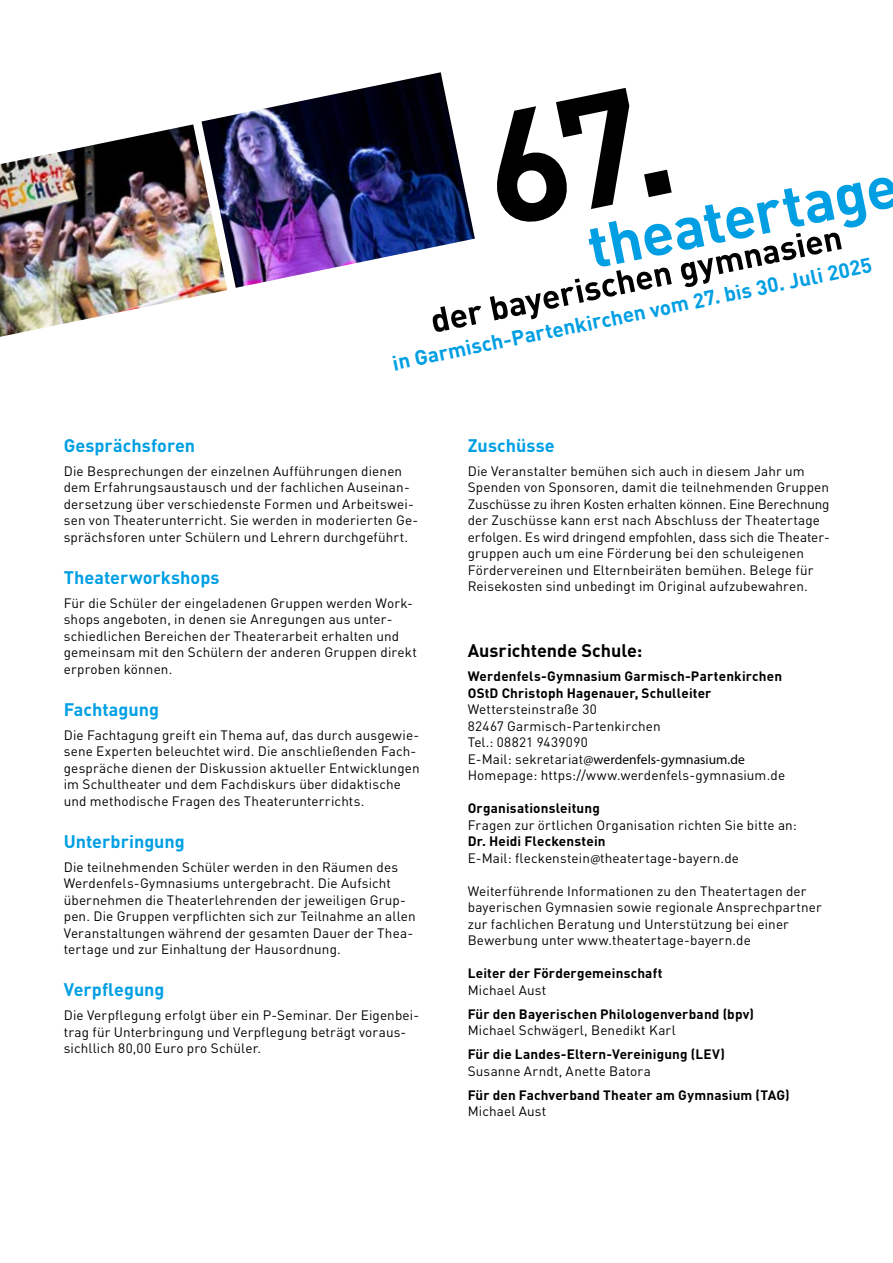
<style>
.page{position:relative;width:893px;height:1263px;background:#fff}
.page>*{position:absolute;margin:0;border:0;box-sizing:border-box;transform-origin:0 0}
.t1{font:700 20.7px "DINOT";color:#009fe3}
.t2{font:700 18px "DINOT";color:#009fe3}
.t3{font:700 18px "DINOT";color:#000}
.t4{font:13.5px/16.5px "DINOT";letter-spacing:.01em;color:#000}
.t5{font:700 13.5px/16.5px "DINOT";letter-spacing:.01em;color:#000}
.t6{font:13.5px "Myriad Pro";color:#000}
.s1{font-family:"DINOT"}
.s2{font-weight:700}
.s3{font-family:"Myriad Pro"}
</style>
<div class="page">
<img style="left:201px;top:72px;width:243px;height:216px">
<img style="left:0;top:124px;width:227px;height:213px">
<svg style="left:432px;top:88px;width:461px;height:244px"></svg>
<h1 class="t1" style="left:390px;top:351px;width:490px;rotate:-12deg">in Garmisch-Partenkirchen vom 27. bis 30. Juli 2025</h1>
<h2 class="t2" style="left:64px;top:433px;width:133px">Gesprächsforen</h2>
<p class="t4" style="left:64px;top:462px;width:356px">Die Besprechungen der einzelnen Aufführungen dienen dem Erfahrungsaustausch und der fachlichen Auseinan&shy;dersetzung über verschiedenste Formen und Arbeitswei&shy;sen von Theaterunterricht. Sie werden in moderierten Ge&shy;sprächsforen unter Schülern und Lehrern durchgeführt.</p>
<h2 class="t2" style="left:64px;top:565px;width:157px">Theaterworkshops</h2>
<p class="t4" style="left:64px;top:594px;width:355px">Für die Schüler der eingeladenen Gruppen werden Work&shy;shops angeboten, in denen sie Anregungen aus unter&shy;schiedlichen Bereichen der Theaterarbeit erhalten und gemeinsam mit den Schülern der anderen Gruppen direkt erproben können.</p>
<h2 class="t2" style="left:64px;top:697px;width:97px">Fachtagung</h2>
<p class="t4" style="left:64px;top:726px;width:357px">Die Fachtagung greift ein Thema auf, das durch ausgewie&shy;sene Experten beleuchtet wird. Die anschließenden Fach&shy;gespräche dienen der Diskussion aktueller Entwicklungen im Schultheater und dem Fachdiskurs über didaktische und methodische Fragen des Theaterunterrichts.</p>
<h2 class="t2" style="left:64px;top:829px;width:123px">Unterbringung</h2>
<p class="t4" style="left:64px;top:858px;width:353px">Die teilnehmenden Schüler werden in den Räumen des Werdenfels-Gymnasiums untergebracht. Die Aufsicht übernehmen die Theaterlehrenden der jeweiligen Grup&shy;pen. Die Gruppen verpflichten sich zur Teilnahme an allen Veranstaltungen während der gesamten Dauer der Thea&shy;tertage und zur Einhaltung der Hausordnung.</p>
<h2 class="t2" style="left:64px;top:978px;width:102px">Verpflegung</h2>
<p class="t4" style="left:64px;top:1007px;width:357px">Die Verpflegung erfolgt über ein P-Seminar. Der Eigenbei&shy;trag für Unterbringung und Verpflegung beträgt voraus&shy;sichllich 80,00 Euro pro Schüler.</p>
<h2 class="t2" style="left:468px;top:433px;width:88px">Zuschüsse</h2>
<p class="t4" style="left:468px;top:462px;width:364px">Die Veranstalter bemühen sich auch in diesem Jahr um Spenden von Sponsoren, damit die teilnehmenden Gruppen Zuschüsse zu ihren Kosten erhalten können. Eine Berechnung der Zuschüsse kann erst nach Abschluss der Theatertage erfolgen. Es wird dringend empfohlen, dass sich die Theater&shy;gruppen auch um eine Förderung bei den schuleigenen Fördervereinen und Elternbeiräten bemühen. Belege für Reisekosten sind unbedingt im Original aufzubewahren.</p>
<h2 class="t3" style="left:468px;top:639px;width:176px">Ausrichtende Schule:</h2>
<p class="t5" style="left:468px;top:668px;width:316px">Werdenfels-Gymnasium Garmisch-Partenkirchen<br>OStD Christoph Hagenauer, Schulleiter</p>
<p class="t4" style="left:468px;top:701px;width:194px">Wettersteinstraße 30<br>82467 Garmisch-Partenkirchen<br>Tel.: 08821 9439090</p>
<p class="t6" style="left:468px;top:751px;width:279px"><span class="s1">E-Mail: sekretariat</span>@werdenfels-gymnasium.de</p>
<p class="t4" style="left:468px;top:767px;width:319px">Homepage: https://www.werdenfels-gymnasium.de</p>
<p class="t5" style="left:468px;top:800px;width:134px">Organisationsleitung</p>
<p class="t4" style="left:468px;top:816px;width:330px">Fragen zur örtlichen Organisation richten Sie bitte an:</p>
<p class="t4" style="left:468px;top:833px;width:273px"><span class="s2">Dr. Heidi Fleckenstein<br></span>E-Mail: fleckenstein<span class="s3">@</span>theatertage-bayern.de</p>
<p class="t4" style="left:468px;top:882px;width:355px">Weiterführende Informationen zu den Theatertagen der bayerischen Gymnasien sowie regionale Ansprechpartner zur fachlichen Beratung und Unterstützung bei einer Bewerbung unter www.theatertage-bayern.de</p>
<p class="t5" style="left:468px;top:965px;width:196px">Leiter der Fördergemeinschaft</p>
<p class="t4" style="left:468px;top:981px;width:80px">Michael Aust</p>
<p class="t5" style="left:468px;top:1005px;width:288px">Für den Bayerischen Philologenverband (bpv)</p>
<p class="t4" style="left:468px;top:1022px;width:209px">Michael Schwägerl, Benedikt Karl</p>
<p class="t5" style="left:468px;top:1046px;width:259px">Für die Landes-Eltern-Vereinigung (LEV)</p>
<p class="t4" style="left:468px;top:1062px;width:185px">Susanne Arndt, Anette Batora</p>
<p class="t5" style="left:468px;top:1086px;width:323px">Für den Fachverband Theater am Gymnasium (TAG)</p>
<p class="t4" style="left:468px;top:1103px;width:80px">Michael Aust</p>
</div>
